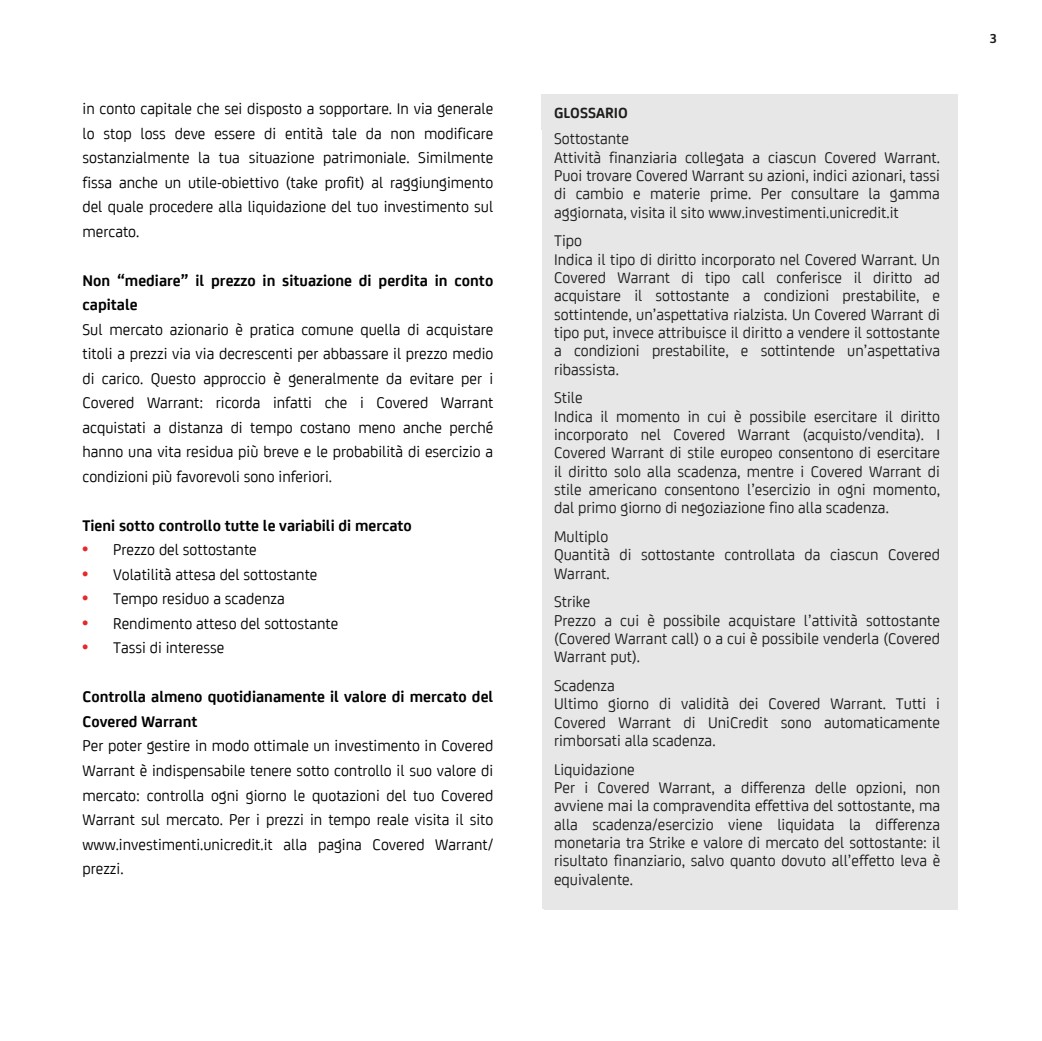
<style>
.page{position:relative;width:1042px;height:1041px;background:#fff}
.page>*{position:absolute;margin:0;border:0;box-sizing:border-box;transform-origin:0 0}
.t1{font:16.62px/18.4px "Uni Credit";color:#1d1d1b}
.t2{font:16.62px/24.5px "Uni Credit";color:#020203;text-align:justify}
.t3{font:700 16.62px/24.5px "Uni Credit";color:#020203}
.t4{font:700 15.75px "Uni Credit";color:#1d1d1b}
.t5{font:700 13.83px "FS Joey";color:#1d1d1b}
.s1{color:#e6282a}
</style>
<div class="page">
<hr style="left:541px;top:94px;width:2px;height:36px;background:#e7e7e7">
<div style="left:543px;top:94px;width:414px;height:28px;background:#e7e7e7"></div>
<div style="left:543px;top:122px;width:414px;height:8px;background:#e7e7e7"></div>
<hr style="left:542px;top:130px;width:1px;height:779px;background:#e7e7e7">
<div style="left:543px;top:130px;width:414px;height:18px;background:#e7e7e7"></div>
<div style="left:543px;top:148px;width:414px;height:18px;background:#e7e7e7"></div>
<div style="left:543px;top:166px;width:414px;height:18px;background:#e7e7e7"></div>
<div style="left:543px;top:184px;width:414px;height:19px;background:#e7e7e7"></div>
<div style="left:543px;top:203px;width:414px;height:29px;background:#e7e7e7"></div>
<div style="left:543px;top:232px;width:414px;height:18px;background:#e7e7e7"></div>
<div style="left:543px;top:250px;width:414px;height:18px;background:#e7e7e7"></div>
<div style="left:543px;top:268px;width:414px;height:18px;background:#e7e7e7"></div>
<div style="left:543px;top:286px;width:414px;height:19px;background:#e7e7e7"></div>
<div style="left:543px;top:305px;width:414px;height:18px;background:#e7e7e7"></div>
<div style="left:543px;top:323px;width:414px;height:18px;background:#e7e7e7"></div>
<div style="left:543px;top:341px;width:414px;height:19px;background:#e7e7e7"></div>
<div style="left:543px;top:360px;width:414px;height:28px;background:#e7e7e7"></div>
<div style="left:543px;top:388px;width:414px;height:19px;background:#e7e7e7"></div>
<div style="left:543px;top:407px;width:414px;height:18px;background:#e7e7e7"></div>
<div style="left:543px;top:425px;width:414px;height:18px;background:#e7e7e7"></div>
<div style="left:543px;top:443px;width:414px;height:18px;background:#e7e7e7"></div>
<div style="left:543px;top:461px;width:414px;height:19px;background:#e7e7e7"></div>
<div style="left:543px;top:480px;width:414px;height:18px;background:#e7e7e7"></div>
<div style="left:543px;top:498px;width:414px;height:29px;background:#e7e7e7"></div>
<div style="left:543px;top:527px;width:414px;height:18px;background:#e7e7e7"></div>
<div style="left:543px;top:545px;width:414px;height:18px;background:#e7e7e7"></div>
<div style="left:543px;top:563px;width:414px;height:29px;background:#e7e7e7"></div>
<div style="left:543px;top:592px;width:414px;height:18px;background:#e7e7e7"></div>
<div style="left:543px;top:611px;width:414px;height:18px;background:#e7e7e7"></div>
<div style="left:543px;top:629px;width:414px;height:18px;background:#e7e7e7"></div>
<div style="left:543px;top:647px;width:414px;height:29px;background:#e7e7e7"></div>
<div style="left:543px;top:676px;width:414px;height:18px;background:#e7e7e7"></div>
<div style="left:543px;top:694px;width:414px;height:18px;background:#e7e7e7"></div>
<div style="left:543px;top:712px;width:414px;height:19px;background:#e7e7e7"></div>
<div style="left:543px;top:731px;width:414px;height:28px;background:#e7e7e7"></div>
<div style="left:543px;top:759px;width:414px;height:19px;background:#e7e7e7"></div>
<div style="left:543px;top:778px;width:414px;height:18px;background:#e7e7e7"></div>
<div style="left:543px;top:796px;width:414px;height:18px;background:#e7e7e7"></div>
<div style="left:543px;top:814px;width:414px;height:19px;background:#e7e7e7"></div>
<div style="left:543px;top:833px;width:414px;height:18px;background:#e7e7e7"></div>
<div style="left:543px;top:851px;width:414px;height:18px;background:#e7e7e7"></div>
<div style="left:543px;top:869px;width:414px;height:40px;background:#e7e7e7"></div>
<p class="t2" style="left:82px;top:95px;width:412px">in conto capitale che sei disposto a sopportare. In via generale lo stop loss deve essere di entità tale da non modificare sostanzialmente la tua situazione patrimoniale. Similmente fissa anche un utile-obiettivo (take profit) al raggiungimento del quale procedere alla liquidazione del tuo investimento sul mercato.</p>
<p class="t3" style="left:82px;top:267px;width:412px">Non “mediare” il prezzo in situazione di perdita in conto capitale</p>
<p class="t2" style="left:82px;top:316px;width:412px">Sul mercato azionario è pratica comune quella di acquistare titoli a prezzi via via decrescenti per abbassare il prezzo medio di carico. Questo approccio è generalmente da evitare per i Covered Warrant: ricorda infatti che i Covered Warrant acquistati a distanza di tempo costano meno anche perché hanno una vita residua più breve e le probabilità di esercizio a condizioni più favorevoli sono inferiori.</p>
<p class="t3" style="left:82px;top:512px;width:331px">Tieni sotto controllo tutte le variabili di mercato</p>
<p class="t2" style="left:81px;top:536px;width:177px"><span class="s1">•</span> Prezzo del sottostante</p>
<p class="t2" style="left:81px;top:561px;width:237px"><span class="s1">•</span> Volatilità attesa del sottostante</p>
<p class="t2" style="left:81px;top:585px;width:205px"><span class="s1">•</span> Tempo residuo a scadenza</p>
<p class="t2" style="left:81px;top:610px;width:258px"><span class="s1">•</span> Rendimento atteso del sottostante</p>
<p class="t2" style="left:81px;top:634px;width:144px"><span class="s1">•</span> Tassi di interesse</p>
<p class="t3" style="left:82px;top:683px;width:412px">Controlla almeno quotidianamente il valore di mercato del<br>Covered Warrant</p>
<p class="t2" style="left:82px;top:732px;width:412px">Per poter gestire in modo ottimale un investimento in Covered Warrant è indispensabile tenere sotto controllo il suo valore di mercato: controlla ogni giorno le quotazioni del tuo Covered Warrant sul mercato. Per i prezzi in tempo reale visita il sito www.investimenti.unicredit.it alla pagina Covered Warrant/ prezzi.</p>
<p class="t4" style="left:554px;top:100px;width:75px">GLOSSARIO</p>
<p class="t1" style="left:554px;top:129px;width:387px">Sottostante<br>Attività finanziaria collegata a ciascun Covered Warrant.<br>Puoi trovare Covered Warrant su azioni, indici azionari, tassi di cambio e materie prime. Per consultare la gamma aggiornata, visita il sito www.investimenti.unicredit.it</p>
<p class="t1" style="left:554px;top:231px;width:387px">Tipo<br>Indica il tipo di diritto incorporato nel Covered Warrant. Un Covered Warrant di tipo call conferisce il diritto ad acquistare il sottostante a condizioni prestabilite, e sottintende, un’aspettativa rialzista. Un Covered Warrant di tipo put, invece attribuisce il diritto a vendere il sottostante a condizioni prestabilite, e sottintende un’aspettativa ribassista.</p>
<p class="t1" style="left:554px;top:387px;width:387px">Stile<br>Indica il momento in cui è possibile esercitare il diritto incorporato nel Covered Warrant (acquisto/vendita). I Covered Warrant di stile europeo consentono di esercitare il diritto solo alla scadenza, mentre i Covered Warrant di stile americano consentono l’esercizio in ogni momento, dal primo giorno di negoziazione fino alla scadenza.</p>
<p class="t1" style="left:554px;top:526px;width:387px">Multiplo<br>Quantità di sottostante controllata da ciascun Covered<br>Warrant.</p>
<p class="t1" style="left:554px;top:591px;width:387px">Strike<br>Prezzo a cui è possibile acquistare l’attività sottostante (Covered Warrant call) o a cui è possibile venderla (Covered Warrant put).</p>
<p class="t1" style="left:554px;top:675px;width:387px">Scadenza<br>Ultimo giorno di validità dei Covered Warrant. Tutti i Covered Warrant di UniCredit sono automaticamente rimborsati alla scadenza.</p>
<p class="t1" style="left:554px;top:759px;width:387px">Liquidazione<br>Per i Covered Warrant, a differenza delle opzioni, non avviene mai la compravendita effettiva del sottostante, ma alla scadenza/esercizio viene liquidata la differenza monetaria tra Strike e valore di mercato del sottostante: il risultato finanziario, salvo quanto dovuto all’effetto leva è equivalente.</p>
<p class="t5" style="left:989px;top:28px;width:9px">3</p>
</div>
